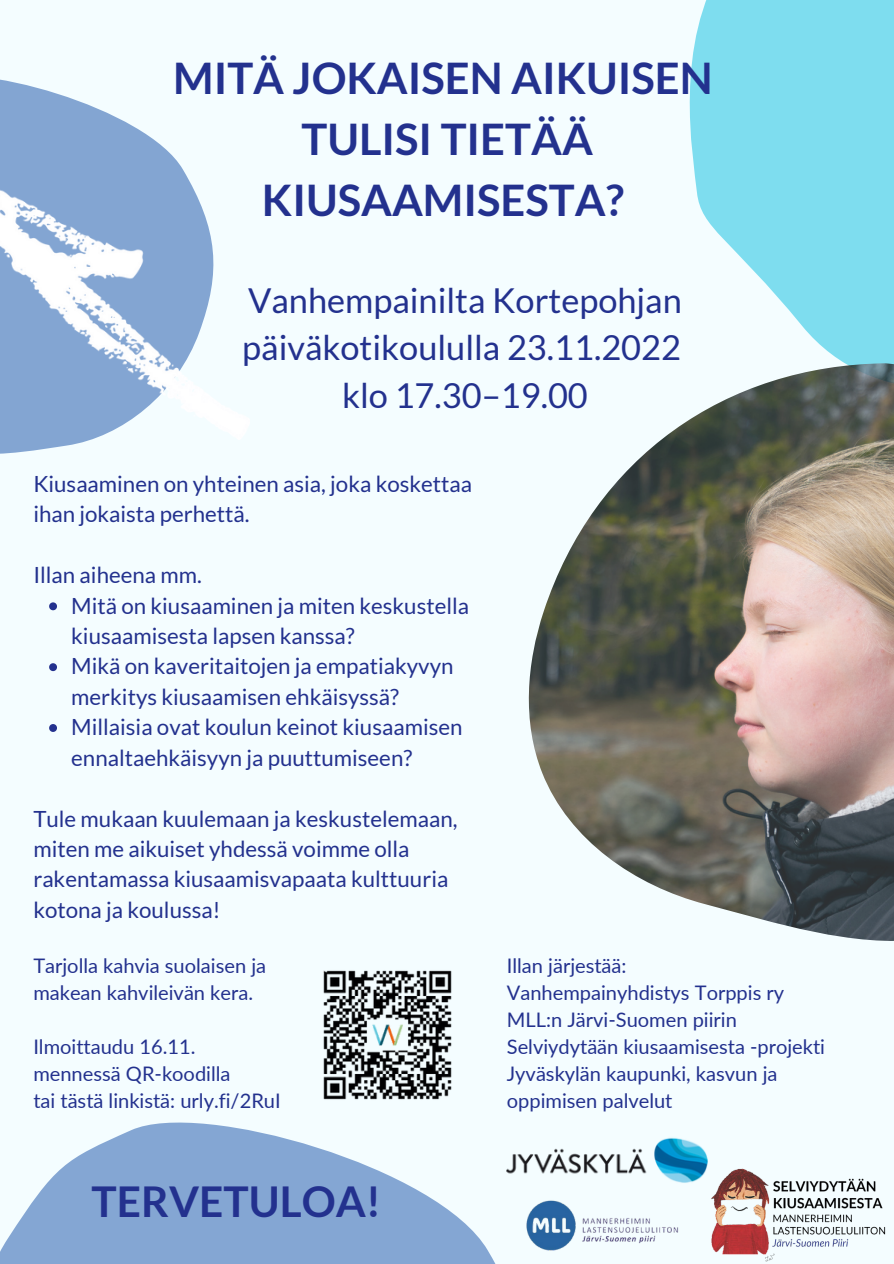
<style>
.page{position:relative;width:894px;height:1264px;background:#fff}
.page>*{position:absolute;margin:0;border:0;box-sizing:border-box;transform-origin:0 0}
.t1{font:700 43.5px/60.8px "Lato";color:#23318e;text-align:center}
.t2{font:700 42.45px "Lato";color:#23318e}
.t3{font:34.35px/47.2px "Lato";color:#23318e;text-align:center}
.t4{font:22.35px/30.5px "Lato";color:#23318e}
.t5{font:20.1px/27px "Lato";color:#23318e}
</style>
<div class="page">
<div style="left:0;top:0;width:893px;height:1263px;background:#f4fdff"></div>
<svg style="left:0;top:1122px;width:495px;height:141px;fill:#84a6d3"></svg>
<svg style="left:689px;top:0;width:204px;height:363px;fill:#7eddef"></svg>
<img style="left:528px;top:363px;width:365px;height:578px">
<svg style="left:0;top:79px;width:93px;height:375px"></svg>
<img style="left:707px;top:1157px;width:179px;height:105px">
<img style="left:0;top:94px;width:246px;height:345px">
<img style="left:323px;top:970px;width:129px;height:130px">
<img style="left:506px;top:1137px;width:201px;height:46px">
<img style="left:526px;top:1200px;width:153px;height:51px">
<svg style="left:49px;top:602px;width:8px;height:8px"></svg>
<svg style="left:49px;top:663px;width:8px;height:8px"></svg>
<svg style="left:49px;top:724px;width:8px;height:8px"></svg>
<h1 class="t1" style="left:173px;top:47px;width:541px">MITÄ JOKAISEN AIKUISEN<br>TULISI TIETÄÄ<br>KIUSAAMISESTA?</h1>
<h3 class="t3" style="left:242px;top:276px;width:441px">Vanhempainilta Kortepohjan päiväkotikoululla 23.11.2022 klo 17.30–19.00</h3>
<p class="t4" style="left:33px;top:468px;width:440px">Kiusaaminen on yhteinen asia, joka koskettaa ihan jokaista perhettä.</p>
<p class="t4" style="left:33px;top:559px;width:170px">Illan aiheena mm.</p>
<p class="t4" style="left:71px;top:589px;width:399px">Mitä on kiusaaminen ja miten keskustella kiusaamisesta lapsen kanssa?<br>Mikä on kaveritaitojen ja empatiakyvyn merkitys kiusaamisen ehkäisyssä?<br>Millaisia ovat koulun keinot kiusaamisen ennaltaehkäisyyn ja puuttumiseen?</p>
<p class="t4" style="left:33px;top:802px;width:425px">Tule mukaan kuulemaan ja keskustelemaan, miten me aikuiset yhdessä voimme olla rakentamassa kiusaamisvapaata kulttuuria kotona ja koulussa!</p>
<p class="t5" style="left:33px;top:952px;width:234px">Tarjolla kahvia suolaisen ja makean kahvileivän kera.</p>
<p class="t5" style="left:33px;top:1033px;width:249px">Ilmoittaudu 16.11. mennessä QR-koodilla<br>tai tästä linkistä: urly.fi/2RuI</p>
<h2 class="t2" style="left:92px;top:1174px;width:291px">TERVETULOA!</h2>
<p class="t5" style="left:506px;top:952px;width:320px">Illan järjestää:<br>Vanhempainyhdistys Torppis ry<br>MLL:n Järvi-Suomen piirin<br>Selviydytään kiusaamisesta -projekti<br>Jyväskylän kaupunki, kasvun ja oppimisen palvelut</p>
</div>
